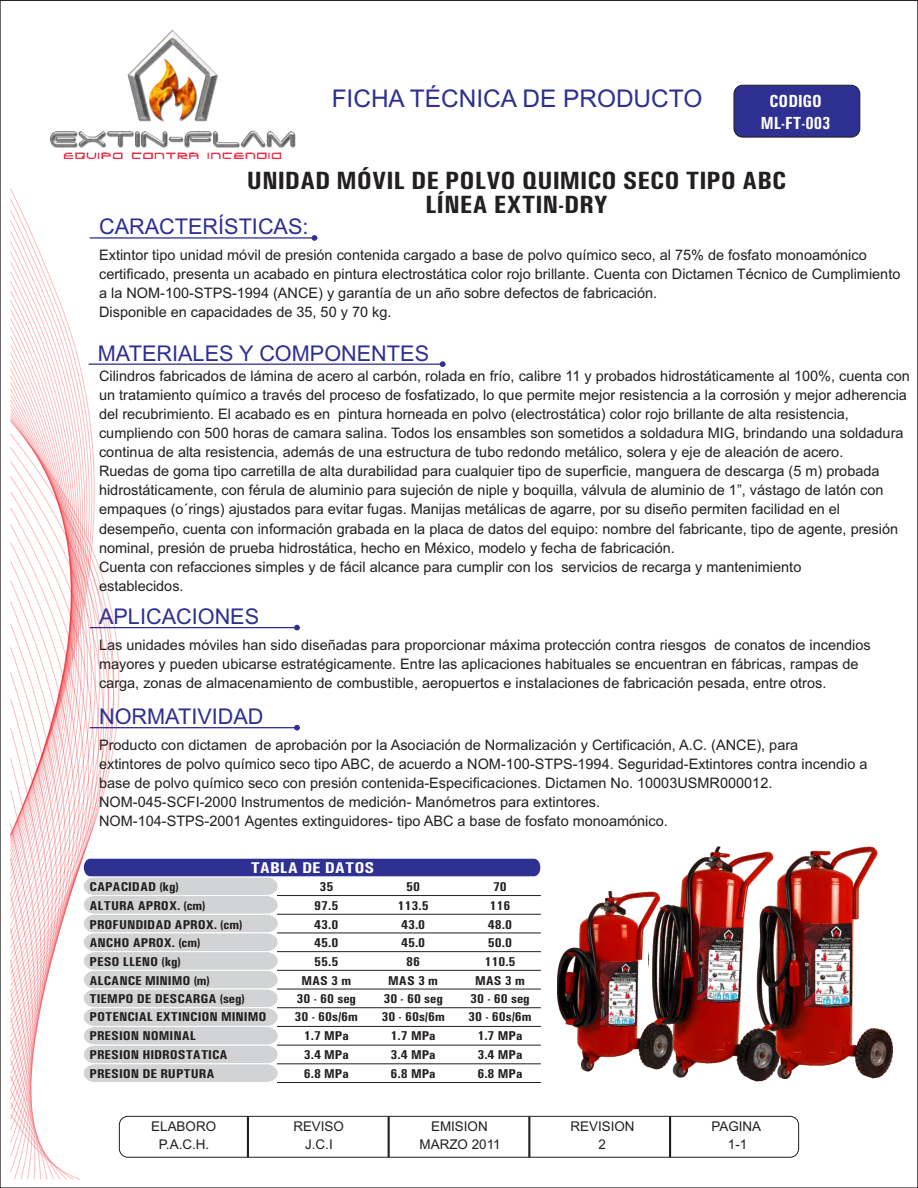
<style>
.page{position:relative;width:918px;height:1188px;background:#fff}
.page>*{position:absolute;margin:0;border:0;box-sizing:border-box;transform-origin:0 0}
.t1{font:700 condensed 25.05px/23.7px "Univers";color:#231f20;text-align:center;scale:1.1 1}
.t2{font:24.45px "Arial";color:#2e3092}
.t3{font:21.6px "Arial";color:#2e3092}
.t4{font:700 condensed 17.55px/22.5px "Univers";color:#fff;text-align:center}
.t5{font:700 condensed 15.6px "Univers";color:#fff;scale:1.18 1}
.t6{font:14.55px/19.2px "Arial";color:#231f20}
.t7{font:13.35px/17.5px "Arial";color:#231f20;text-align:center}
.t8{font:700 condensed 12.75px/18.8px "Univers";color:#231f20;text-align:center;scale:1.14 1}
</style>
<div class="page">
<svg style="left:10px;top:420px;width:82px;height:13px"></svg>
<svg style="left:10px;top:433px;width:83px;height:14px"></svg>
<svg style="left:10px;top:447px;width:84px;height:14px"></svg>
<svg style="left:10px;top:461px;width:85px;height:14px"></svg>
<svg style="left:10px;top:475px;width:85px;height:16px"></svg>
<svg style="left:10px;top:491px;width:85px;height:16px"></svg>
<svg style="left:10px;top:507px;width:85px;height:16px"></svg>
<svg style="left:10px;top:523px;width:84px;height:18px"></svg>
<svg style="left:10px;top:541px;width:87px;height:19px"></svg>
<svg style="left:10px;top:560px;width:100px;height:40px"></svg>
<svg style="left:10px;top:580px;width:96px;height:20px"></svg>
<img style="left:50px;top:31px;width:246px;height:127px">
<hr style="left:90px;top:237px;width:227px;height:2px;background:#2e3092">
<svg style="left:312px;top:235px;width:5px;height:6px"></svg>
<hr style="left:669px;top:1116px;width:2px;height:41px;background:#231f20">
<div style="left:119px;top:1116px;width:680px;height:41px;border:1px solid #231f20;border-radius:8px"></div>
<div style="left:734px;top:85px;width:126px;height:53px;background:#2e3092;border:1px solid #231f20;border-radius:9px"></div>
<hr style="left:89px;top:364px;width:356px;height:1px;background:#2e3092">
<svg style="left:440px;top:361px;width:5px;height:6px"></svg>
<svg style="left:10px;top:600px;width:532px;height:580px"></svg>
<hr style="left:277px;top:895px;width:264px;height:1px;background:#231f20">
<hr style="left:277px;top:914px;width:264px;height:1px;background:#231f20">
<hr style="left:277px;top:933px;width:264px;height:1px;background:#231f20">
<hr style="left:277px;top:951px;width:264px;height:1px;background:#231f20">
<hr style="left:277px;top:970px;width:264px;height:1px;background:#231f20">
<hr style="left:277px;top:989px;width:264px;height:1px;background:#231f20">
<hr style="left:277px;top:1007px;width:264px;height:1px;background:#231f20">
<hr style="left:277px;top:1026px;width:264px;height:1px;background:#231f20">
<hr style="left:277px;top:1045px;width:264px;height:1px;background:#231f20">
<hr style="left:277px;top:1064px;width:264px;height:1px;background:#231f20">
<hr style="left:277px;top:1082px;width:264px;height:1px;background:#231f20">
<img style="left:558px;top:892px;width:91px;height:180px">
<img style="left:600px;top:962px;width:38px;height:65px">
<img style="left:649px;top:846px;width:118px;height:236px">
<img style="left:698px;top:927px;width:45px;height:75px">
<img style="left:755px;top:846px;width:138px;height:233px">
<img style="left:804px;top:924px;width:48px;height:84px">
<h2 class="t2" style="left:332px;top:89px;width:372px">FICHA TÉCNICA DE PRODUCTO</h2>
<p class="t4" style="left:761px;top:91px;width:71px">CODIGO<br>ML-FT-003</p>
<h1 class="t1" style="left:247px;top:171px;width:492px">UNIDAD MÓVIL DE POLVO QUIMICO SECO TIPO ABC<br>LÍNEA EXTIN-DRY</h1>
<h3 class="t3" style="left:99px;top:219px;width:211px">CARACTERÍSTICAS:</h3>
<p class="t6" style="left:99px;top:246px;width:803px">Extintor tipo unidad móvil de presión contenida cargado a base de polvo químico seco, al 75% de fosfato monoamónico certificado, presenta un acabado en pintura electrostática color rojo brillante. Cuenta con Dictamen Técnico de Cumplimiento a la NOM-100-STPS-1994 (ANCE) y garantía de un año sobre defectos de fabricación.<br>Disponible en capacidades de 35, 50 y 70 kg.</p>
<h3 class="t3" style="left:98px;top:345px;width:333px">MATERIALES Y COMPONENTES</h3>
<p class="t6" style="left:99px;top:367px;width:812px">Cilindros fabricados de lámina de acero al carbón, rolada en frío, calibre 11 y probados hidrostáticamente al 100%, cuenta con un tratamiento químico a través del proceso de fosfatizado, lo que permite mejor resistencia a la corrosión y mejor adherencia del recubrimiento. El acabado es en pintura horneada en polvo (electrostática) color rojo brillante de alta resistencia, cumpliendo con 500 horas de camara salina. Todos los ensambles son sometidos a soldadura MIG, brindando una soldadura continua de alta resistencia, además de una estructura de tubo redondo metálico, solera y eje de aleación de acero.<br>Ruedas de goma tipo carretilla de alta durabilidad para cualquier tipo de superficie, manguera de descarga (5 m) probada hidrostáticamente, con férula de aluminio para sujeción de niple y boquilla, válvula de aluminio de 1”, vástago de latón con empaques (o´rings) ajustados para evitar fugas. Manijas metálicas de agarre, por su diseño permiten facilidad en el desempeño, cuenta con información grabada en la placa de datos del equipo: nombre del fabricante, tipo de agente, presión nominal, presión de prueba hidrostática, hecho en México, modelo y fecha de fabricación.<br>Cuenta con refacciones simples y de fácil alcance para cumplir con los servicios de recarga y mantenimiento<br>establecidos.</p>
<h3 class="t3" style="left:99px;top:608px;width:162px">APLICACIONES</h3>
<p class="t6" style="left:99px;top:636px;width:773px">Las unidades móviles han sido diseñadas para proporcionar máxima protección contra riesgos de conatos de incendios mayores y pueden ubicarse estratégicamente. Entre las aplicaciones habituales se encuentran en fábricas, rampas de carga, zonas de almacenamiento de combustible, aeropuertos e instalaciones de fabricación pesada, entre otros.</p>
<h3 class="t3" style="left:99px;top:708px;width:166px">NORMATIVIDAD</h3>
<p class="t6" style="left:99px;top:736px;width:770px">Producto con dictamen de aprobación por la Asociación de Normalización y Certificación, A.C. (ANCE), para<br>extintores de polvo químico seco tipo ABC, de acuerdo a NOM-100-STPS-1994. Seguridad-Extintores contra incendio a base de polvo químico seco con presión contenida-Especificaciones. Dictamen No. 10003USMR000012.<br>NOM-045-SCFI-2000 Instrumentos de medición- Manómetros para extintores.<br>NOM-104-STPS-2001 Agentes extinguidores- tipo ABC a base de fosfato monoamónico.</p>
<p class="t5" style="left:251px;top:863px;width:106px">TABLA DE DATOS</p>
<p class="t8" style="left:90px;top:878px;width:136px;text-align:left">CAPACIDAD (kg)<br>ALTURA APROX. (cm)<br>PROFUNDIDAD APROX. (cm)<br>ANCHO APROX. (cm)<br>PESO LLENO (kg)</p>
<p class="t8" style="left:90px;top:973px;width:157px;text-align:left">ALCANCE MINIMO (m)<br>TIEMPO DE DESCARGA (seg)<br>POTENCIAL EXTINCION MINIMO<br>PRESION NOMINAL<br>PRESION HIDROSTATICA<br>PRESION DE RUPTURA</p>
<p class="t8" style="left:301px;top:878px;width:45px">35<br>97.5<br>43.0<br>45.0<br>55.5<br>MAS 3 m</p>
<p class="t8" style="left:295px;top:990px;width:57px">30 - 60 seg<br>30 - 60s/6m<br>1.7 MPa<br>3.4 MPa<br>6.8 MPa</p>
<p class="t8" style="left:388px;top:878px;width:45px">50<br>113.5<br>43.0<br>45.0<br>86<br>MAS 3 m</p>
<p class="t8" style="left:381px;top:990px;width:57px">30 - 60 seg<br>30 - 60s/6m<br>1.7 MPa<br>3.4 MPa<br>6.8 MPa</p>
<p class="t8" style="left:475px;top:878px;width:45px">70<br>116<br>48.0<br>50.0<br>110.5<br>MAS 3 m</p>
<p class="t8" style="left:468px;top:990px;width:57px">30 - 60 seg<br>30 - 60s/6m<br>1.7 MPa<br>3.4 MPa<br>6.8 MPa</p>
<p class="t7" style="left:151px;top:1119px;width:66px">ELABORO</p>
<p class="t7" style="left:293px;top:1119px;width:52px">REVISO</p>
<p class="t7" style="left:431px;top:1119px;width:58px">EMISION</p>
<p class="t7" style="left:571px;top:1119px;width:66px">REVISION</p>
<p class="t7" style="left:159px;top:1136px;width:52px">P.A.C.H.</p>
<p class="t7" style="left:305px;top:1136px;width:29px">J.C.I</p>
<p class="t7" style="left:420px;top:1136px;width:83px">MARZO 2011</p>
<p class="t7" style="left:599px;top:1136px;width:9px">2</p>
<p class="t7" style="left:712px;top:1119px;width:51px">PAGINA<br>1-1</p>
</div>
